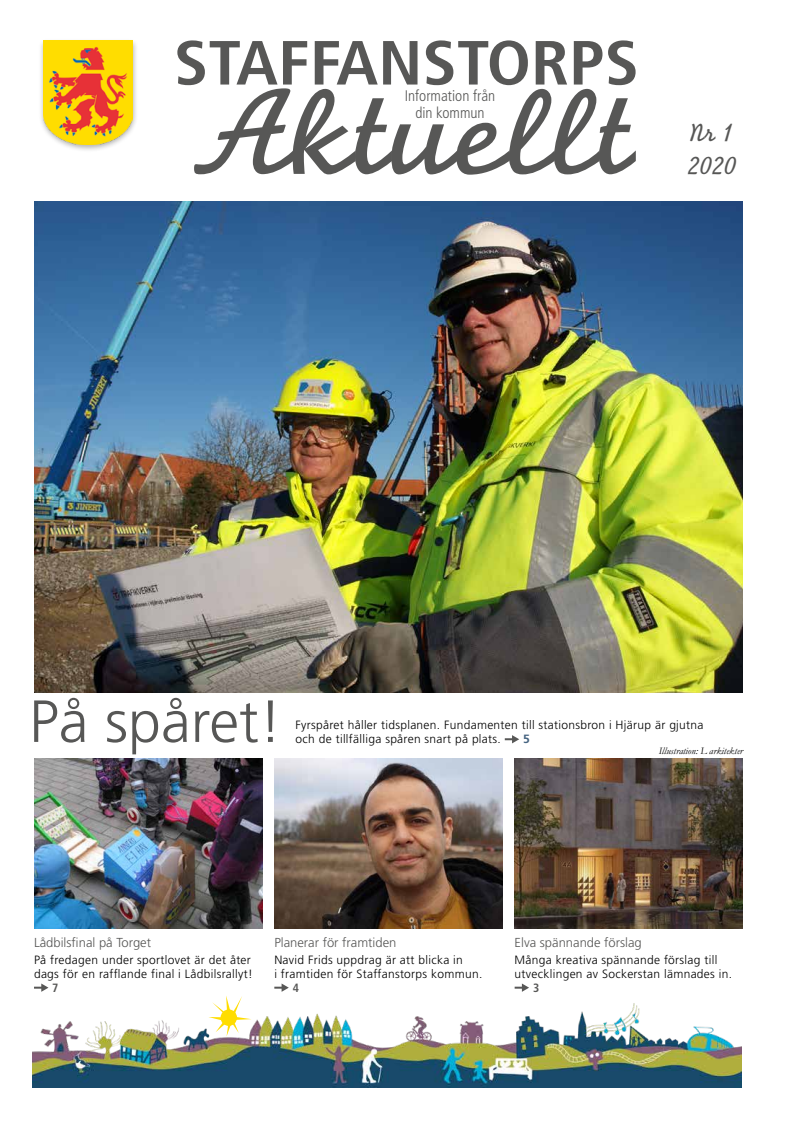
<style>
.page{position:relative;width:794px;height:1126px;background:#fff}
.page>*{position:absolute;margin:0;border:0;box-sizing:border-box;transform-origin:0 0}
.t1{font:126.6px "Monoline Script MT Std";color:#575756;scale:1.1 1}
.t2{font:700 condensed 62.3px "Frutiger";color:#575756;scale:1.1 1}
.t3{font:300 59.3px "Frutiger";color:#575756}
.t4{font:26px/32.7px "Monoline Script MT Std";color:#575756}
.t5{font:300 condensed 15.3px/17.1px "Frutiger";color:#575756;text-align:center}
.t6{font:300 13px "Frutiger";color:#575756}
.t7{font:300 12px/14px "Frutiger";letter-spacing:.025em;color:#000}
.t8{font:700 condensed 12px "Frutiger";color:#575756}
.t9{font:700 12px "Frutiger";color:#466481}
.t10{font:italic 10px "Garamond";color:#000}
</style>
<div class="page">
<svg style="left:34px;top:983px;width:14px;height:8px"></svg>
<img style="left:33px;top:991px;width:708px;height:96px">
<svg style="left:505px;top:735px;width:14px;height:8px"></svg>
<div style="left:38px;top:38px;width:100px;height:115px;background:#000;opacity:.3"></div>
<img style="left:43px;top:41px;width:90px;height:103px">
<svg style="left:274px;top:983px;width:15px;height:8px"></svg>
<svg style="left:514px;top:983px;width:15px;height:8px"></svg>
<img style="left:274px;top:758px;width:228px;height:170px">
<img style="left:34px;top:758px;width:228px;height:169px">
<img style="left:514px;top:758px;width:229px;height:169px">
<img style="left:34px;top:201px;width:709px;height:491px">
<h2 class="t2" style="left:174px;top:26px;width:424px">STAFFANSTORPS</h2>
<h1 class="t1" style="left:190px;top:57px;width:405px">Aktuellt</h1>
<p class="t5" style="left:405px;top:88px;width:92px">Information från din kommun</p>
<h3 class="t4" style="left:687px;top:116px;width:50px">Nr 1<br>2020</h3>
<h3 class="t3" style="left:29px;top:687px;width:254px">På spåret!</h3>
<p class="t7" style="left:296px;top:718px;width:409px">Fyrspåret håller tidsplanen. Fundamenten till stationsbron i Hjärup är gjutna</p>
<p class="t7" style="left:296px;top:732px;width:207px">och de tillfälliga spåren snart på plats.</p>
<p class="t9" style="left:523px;top:732px;width:8px">5</p>
<p class="t10" style="left:659px;top:744px;width:86px">Illustration: L arkitekter</p>
<p class="t6" style="left:34px;top:935px;width:119px">Lådbilsfinal på Torget</p>
<p class="t7" style="left:34px;top:952px;width:220px">På fredagen under sportlovet är det åter dags för en rafflande final i Lådbilsrallyt!</p>
<p class="t8" style="left:52px;top:980px;width:8px">7</p>
<p class="t6" style="left:274px;top:935px;width:124px">Planerar för framtiden</p>
<p class="t7" style="left:274px;top:952px;width:209px">Navid Frids uppdrag är att blicka in<br>i framtiden för Staffanstorps kommun.</p>
<p class="t8" style="left:293px;top:980px;width:8px">4</p>
<p class="t6" style="left:514px;top:935px;width:129px">Elva spännande förslag</p>
<p class="t7" style="left:514px;top:952px;width:219px">Många kreativa spännande förslag till utvecklingen av Sockerstan lämnades in.</p>
<p class="t8" style="left:533px;top:980px;width:8px">3</p>
</div>
